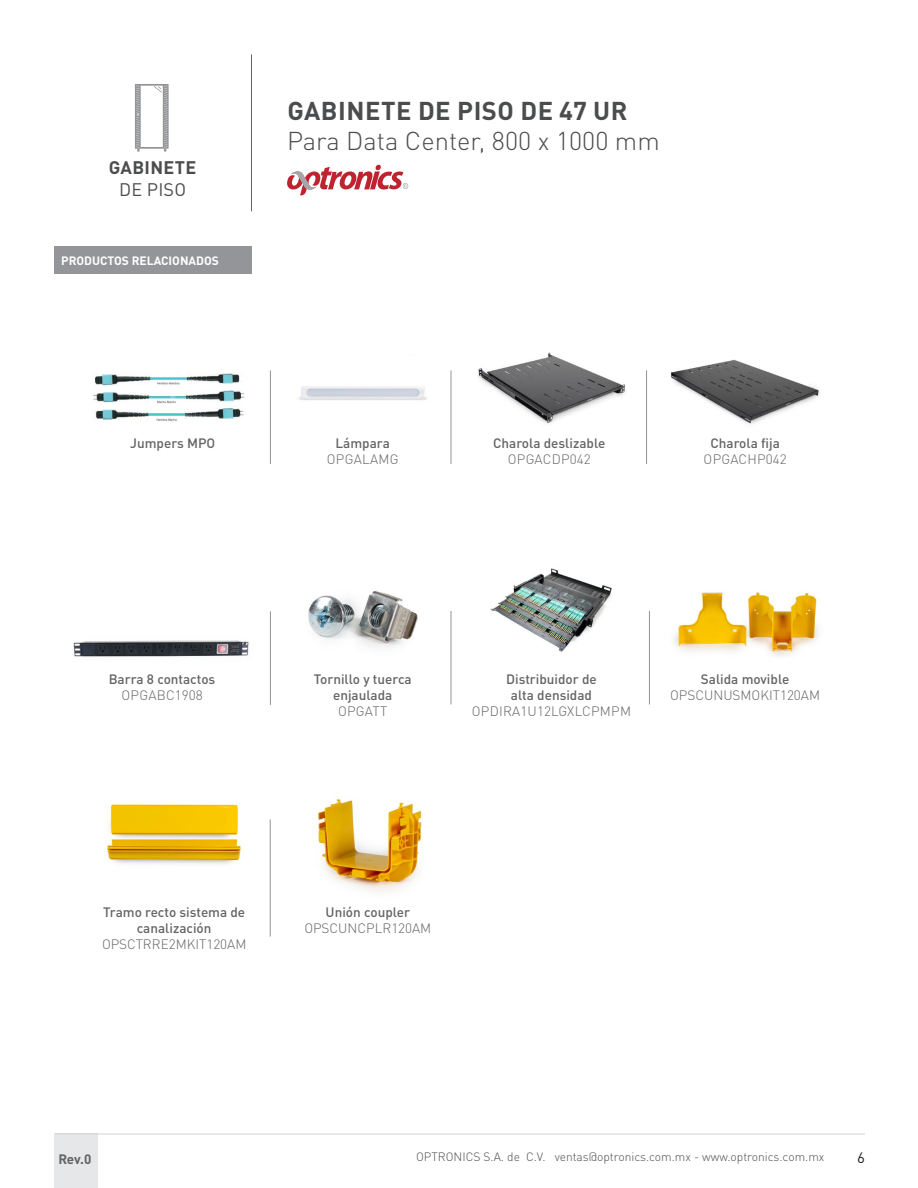
<style>
.page{position:relative;width:918px;height:1188px;background:#fff}
.page>*{position:absolute;margin:0;border:0;box-sizing:border-box;transform-origin:0 0}
.t1{font:300 25.5px "DIN Pro";color:#4b4c4d}
.t2{font:700 25.5px "DIN Pro";letter-spacing:.02em;color:#4b4c4d}
.t3{font:700 18px "DIN Pro";letter-spacing:.02em;color:#4b4c4d}
.t4{font:18px "DIN Pro";letter-spacing:.01em;color:#4b4c4d}
.t5{font:15px "DIN Pro";color:#231f20}
.Productos_Relacionados{font:500 13.5px/16.2px "DIN Pro";color:#636366;text-align:center}
.Productos_Relacionados-2{font:300 13.5px "DIN Pro";color:#636366}
.Productos_Relacionados-3{font:300 13.5px "DIN Pro";letter-spacing:.02em;color:#636366}
.t6{font:700 13.5px "DIN Pro";color:#636366}
.t7{font:300 12px "DIN Pro";color:#4b4c4d}
.Sub_titulo_negro{font:700 12px "DIN Pro";color:#fff}
</style>
<div class="page">
<div style="left:54px;top:1134px;width:44px;height:54px;background:#e6e7e9"></div>
<hr style="left:55px;top:1134px;width:810px;height:1px;background:#d1d2d4">
<svg style="left:135px;top:84px;width:34px;height:68px"></svg>
<hr style="left:251px;top:54px;width:1px;height:157px;background:#636366">
<svg style="left:287px;top:165px;width:121px;height:30px"></svg>
<div style="left:54px;top:247px;width:198px;height:27px;background:#939598"></div>
<hr style="left:270px;top:370px;width:1px;height:94px;background:#939598">
<hr style="left:270px;top:611px;width:1px;height:94px;background:#939598">
<hr style="left:451px;top:370px;width:1px;height:94px;background:#939598">
<hr style="left:451px;top:611px;width:1px;height:93px;background:#939598">
<hr style="left:646px;top:370px;width:1px;height:94px;background:#939598">
<hr style="left:649px;top:611px;width:1px;height:93px;background:#939598">
<img style="left:478px;top:352px;width:148px;height:71px">
<img style="left:671px;top:359px;width:148px;height:65px">
<img style="left:308px;top:590px;width:110px;height:57px">
<img style="left:490px;top:568px;width:122px;height:84px">
<img style="left:73px;top:640px;width:176px;height:17px">
<img style="left:299px;top:386px;width:128px;height:14px">
<hr style="left:270px;top:819px;width:1px;height:118px;background:#939598">
<img style="left:317px;top:799px;width:105px;height:93px">
<img style="left:107px;top:804px;width:134px;height:61px">
<img style="left:674px;top:592px;width:144px;height:65px">
<img style="left:93px;top:373px;width:152px;height:48px">
<h2 class="t3" style="left:109px;top:153px;width:89px">GABINETE</h2>
<h2 class="t4" style="left:119px;top:177px;width:68px">DE PISO</h2>
<p class="Sub_titulo_negro" style="left:61px;top:250px;width:159px">PRODUCTOS RELACIONADOS</p>
<p class="Productos_Relacionados" style="left:130px;top:433px;width:87px">Jumpers MPO</p>
<h1 class="t2" style="left:287px;top:89px;width:342px">GABINETE DE PISO DE 47 UR</h1>
<h1 class="t1" style="left:287px;top:121px;width:374px">Para Data Center, 800 x 1000 mm</h1>
<p class="Productos_Relacionados" style="left:336px;top:433px;width:56px">Lámpara</p>
<p class="Productos_Relacionados-3" style="left:327px;top:449px;width:73px">OPGALAMG</p>
<p class="Productos_Relacionados" style="left:493px;top:433px;width:114px">Charola deslizable</p>
<p class="Productos_Relacionados-2" style="left:508px;top:449px;width:84px">OPGACDP042</p>
<p class="Productos_Relacionados" style="left:710px;top:433px;width:71px">Charola fija</p>
<p class="Productos_Relacionados-2" style="left:704px;top:449px;width:85px">OPGACHP042</p>
<p class="Productos_Relacionados" style="left:109px;top:669px;width:108px">Barra 8 contactos</p>
<p class="Productos_Relacionados-2" style="left:122px;top:684px;width:83px">OPGABC1908</p>
<p class="Productos_Relacionados" style="left:314px;top:669px;width:99px">Tornillo y tuerca enjaulada</p>
<p class="Productos_Relacionados-2" style="left:338px;top:701px;width:51px">OPGATT</p>
<p class="Productos_Relacionados" style="left:506px;top:669px;width:92px">Distribuidor de</p>
<p class="Productos_Relacionados" style="left:511px;top:685px;width:83px">alta densidad</p>
<p class="Productos_Relacionados-3" style="left:472px;top:701px;width:161px">OPDIRA1U12LGXLCPMPM</p>
<p class="Productos_Relacionados" style="left:701px;top:669px;width:90px">Salida movible</p>
<p class="Productos_Relacionados-2" style="left:670px;top:684px;width:151px">OPSCUNUSMOKIT120AM</p>
<p class="Productos_Relacionados" style="left:103px;top:902px;width:144px">Tramo recto sistema de</p>
<p class="Productos_Relacionados" style="left:137px;top:919px;width:76px">canalización</p>
<p class="Productos_Relacionados-2" style="left:102px;top:934px;width:146px">OPSCTRRE2MKIT120AM</p>
<p class="Productos_Relacionados" style="left:326px;top:902px;width:86px">Unión coupler</p>
<p class="Productos_Relacionados-2" style="left:304px;top:918px;width:128px">OPSCUNCPLR120AM</p>
<p class="t6" style="left:58px;top:1148px;width:34px">Rev.0</p>
<p class="t7" style="left:416px;top:1147px;width:410px">OPTRONICS S.A. de C.V. ventas@optronics.com.mx - www.optronics.com.mx</p>
<p class="t5" style="left:857px;top:1148px;width:9px">6</p>
</div>
